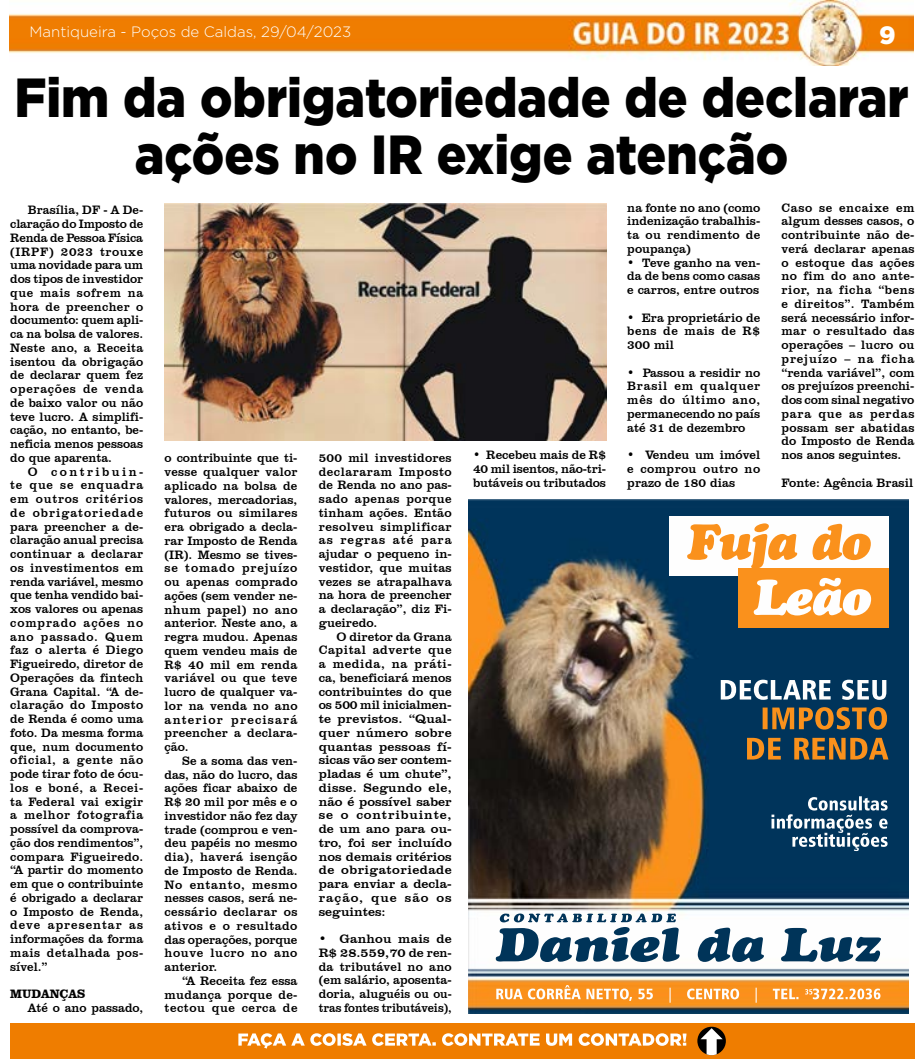
<style>
.page{position:relative;width:922px;height:1063px;background:#fff}
.page>*{position:absolute;margin:0;border:0;box-sizing:border-box;transform-origin:0 0}
.t1{font:900 55px/57.5px "Gotham";color:#000;text-align:center;scale:.9 1}
.t2{font:900 25px "Gotham";color:#fff}
.t3{font:300 15px "Gotham";color:#fff}
.t4{font:12.5px/13.8px "Clarendon BT";color:#000;text-align:justify}
.t5{font:12.5px/13.8px "Clarendon BT";color:#000;text-align:justify;scale:1.05 1}
.t6{font:700 12.5px "Clarendon BT";color:#000}
</style>
<div class="page">
<img style="left:468px;top:499px;width:440px;height:515px">
<svg style="left:495px;top:914px;width:385px;height:59px"></svg>
<svg style="left:496px;top:985px;width:384px;height:18px;background:#faa84d"></svg>
<svg style="left:720px;top:680px;width:168px;height:171px;background:#365467"></svg>
<div style="left:669px;top:516px;width:219px;height:59px;background:#fefefe"></div>
<div style="left:737px;top:569px;width:151px;height:59px;background:#fa911c"></div>
<svg style="left:687px;top:523px;width:183px;height:46px"></svg>
<svg style="left:753px;top:578px;width:117px;height:37px"></svg>
<img style="left:9px;top:0;width:904px;height:65px">
<div style="left:10px;top:1023px;width:904px;height:36px;background:#ef7d00"></div>
<svg style="left:238px;top:1033px;width:448px;height:16px"></svg>
<div style="left:697px;top:1027px;width:28px;height:28px;background:#000;border-radius:50%"></div>
<svg style="left:700px;top:1028px;width:22px;height:27px"></svg>
<img style="left:164px;top:204px;width:442px;height:236px">
<p class="t3" style="left:30px;top:23px;width:323px">Mantiqueira - Poços de Caldas, 29/04/2023</p>
<h2 class="t2" style="left:878px;top:18px;width:18px">9</h2>
<h1 class="t1" style="left:14px;top:68px;width:994px">Fim da obrigatoriedade de declarar ações no IR exige atenção</h1>
<p class="t4" style="left:10px;top:203px;width:134px;text-indent:18px">Brasília, DF - A De&shy;claração do Imposto de Renda de Pessoa Física (IRPF) 2023 trouxe uma novidade para um dos tipos de investidor que mais sofrem na hora de preencher o documento: quem apli&shy;ca na bolsa de valores.<br>Neste ano, a Receita isentou da obrigação de declarar quem fez operações de venda de baixo valor ou não teve lucro. A simplifi&shy;cação, no entanto, be&shy;neficia menos pessoas do que aparenta.</p>
<p class="t4" style="left:10px;top:464px;width:134px;text-indent:18px">O contribuin&shy;te que se enquadra em outros critérios de obrigatoriedade para preencher a de&shy;claração anual precisa continuar a declarar os investimentos em renda variável, mesmo que tenha vendido bai&shy;xos valores ou apenas comprado ações no ano passado. Quem faz o alerta é Diego Figueiredo, diretor de Operações da fintech Grana Capital. “A de&shy;claração do Imposto de Renda é como uma foto. Da mesma forma que, num documento oficial, a gente não pode tirar foto de ócu&shy;los e boné, a Recei&shy;ta Federal vai exigir a melhor fotografia possível da comprova&shy;ção dos rendimentos”, compara Figueiredo. “A partir do momento em que o contribuinte é obrigado a declarar o Imposto de Renda, deve apresentar as informações da forma mais detalhada pos&shy;sível.”</p>
<p class="t6" style="left:10px;top:986px;width:77px">MUDANÇAS</p>
<p class="t4" style="left:28px;top:1000px;width:117px">Até o ano passado,</p>
<p class="t4" style="left:627px;top:200px;width:134px">na fonte no ano (como indenização trabalhis&shy;ta ou rendimento de poupança)</p>
<p class="t4" style="left:627px;top:255px;width:134px">• Teve ganho na ven&shy;da de bens como casas e carros, entre outros</p>
<p class="t4" style="left:627px;top:310px;width:134px">• Era proprietário de bens de mais de R$ 300 mil</p>
<p class="t4" style="left:627px;top:365px;width:134px">• Passou a residir no Brasil em qualquer mês do último ano, permanecendo no país até 31 de dezembro</p>
<p class="t4" style="left:627px;top:448px;width:134px">• Vendeu um imóvel e comprou outro no prazo de 180 dias</p>
<p class="t4" style="left:781px;top:200px;width:134px">Caso se encaixe em algum desses casos, o contribuinte não de&shy;verá declarar apenas o estoque das ações no fim do ano ante&shy;rior, na ficha “bens e direitos”. Também será necessário infor&shy;mar o resultado das operações – lucro ou prejuízo – na ficha “renda variável”, com os prejuízos preenchi&shy;dos com sinal negativo para que as perdas possam ser abatidas do Imposto de Renda nos anos seguintes.</p>
<p class="t4" style="left:781px;top:475px;width:133px">Fonte: Agência Brasil</p>
<p class="t4" style="left:473px;top:448px;width:134px">• Recebeu mais de R$ 40 mil isentos, não-tri&shy;butáveis ou tributados</p>
<p class="t4" style="left:319px;top:451px;width:134px">500 mil investidores declararam Imposto de Renda no ano pas&shy;sado apenas porque tinham ações. Então resolveu simplificar as regras até para ajudar o pequeno in&shy;vestidor, que muitas vezes se atrapalhava na hora de preencher a declaração”, diz Fi&shy;gueiredo.</p>
<p class="t4" style="left:319px;top:629px;width:134px;text-indent:18px">O diretor da Grana Capital adverte que a medida, na práti&shy;ca, beneficiará menos contribuintes do que os 500 mil inicialmen&shy;te previstos. “Qual&shy;quer número sobre quantas pessoas fí&shy;sicas vão ser contem&shy;pladas é um chute”, disse. Segundo ele, não é possível saber se o contribuinte, de um ano para ou&shy;tro, foi ser incluído nos demais critérios de obrigatoriedade para enviar a decla&shy;ração, que são os seguintes:</p>
<p class="t5" style="left:319px;top:932px;width:128px">• Ganhou mais de R$ 28.559,70 de ren&shy;da tributável no ano (em salário, aposenta&shy;doria, aluguéis ou ou&shy;tras fontes tributáveis),</p>
<p class="t4" style="left:164px;top:451px;width:134px">o contribuinte que ti&shy;vesse qualquer valor aplicado na bolsa de valores, mercadorias, futuros ou similares era obrigado a decla&shy;rar Imposto de Renda (IR). Mesmo se tives&shy;se tomado prejuízo ou apenas comprado ações (sem vender ne&shy;nhum papel) no ano anterior. Neste ano, a regra mudou. Apenas quem vendeu mais de R$ 40 mil em renda variável ou que teve lucro de qualquer va&shy;lor na venda no ano anterior precisará preencher a declara&shy;ção.</p>
<p class="t4" style="left:164px;top:753px;width:134px;text-indent:18px">Se a soma das ven&shy;das, não do lucro, das ações ficar abaixo de R$ 20 mil por mês e o investidor não fez day trade (comprou e ven&shy;deu papéis no mesmo dia), haverá isenção de Imposto de Renda.<br>No entanto, mesmo nesses casos, será ne&shy;cessário declarar os ativos e o resultado das operações, porque houve lucro no ano anterior.</p>
<p class="t4" style="left:164px;top:973px;width:134px;text-indent:18px">“A Receita fez essa mudança porque de&shy;tectou que cerca de</p>
</div>
